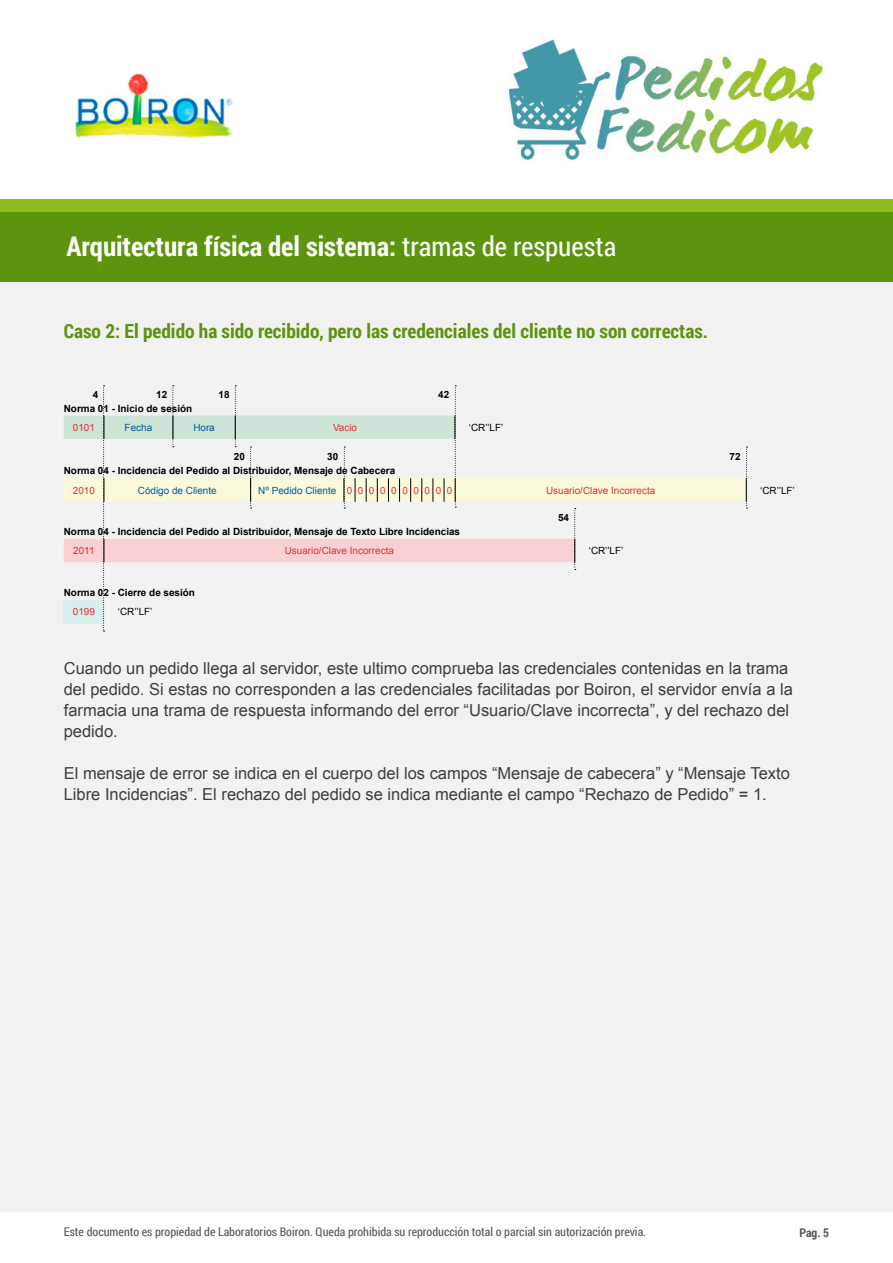
<style>
.page{position:relative;width:893px;height:1263px;background:#fff}
.page>*{position:absolute;margin:0;border:0;box-sizing:border-box;transform-origin:0 0}
.t1{font:700 27px "Roboto Condensed";color:#fff}
.t2{font:700 19.5px "Roboto Condensed";color:#5c940d}
.t3{font:16.5px/21px "Arial";color:#3e3d40}
.t4{font:12px "Roboto Condensed";color:#58585a}
.t5{font:700 12px "Roboto Condensed";color:#58585a}
.t6{font:700 9.9px "Arial";color:#000}
.t7{font:9.9px "Arial";color:#e42d34}
.t8{font:9.9px "Arial";color:#0057a1}
.t9{font:9.9px "Arial";color:#000}
.s1{font-weight:400}
.s2{color:#e42d34}
</style>
<div class="page">
<div style="left:0;top:199px;width:893px;height:86px;background:#8fbb20"></div>
<img style="left:75px;top:39px;width:751px;height:121px">
<div style="left:0;top:282px;width:893px;height:930px;background:#f2f2f2"></div>
<div style="left:0;top:212px;width:893px;height:70px;background:#5c940d"></div>
<svg style="left:64px;top:385px;width:684px;height:247px"></svg>
<h1 class="t1" style="left:67px;top:227px;width:551px">Arquitectura física del sistema: <span class="s1">tramas de respuesta</span></h1>
<p class="t2" style="left:64px;top:317px;width:646px">Caso 2: El pedido ha sido recibido, pero las credenciales del cliente no son correctas.</p>
<p class="t6" style="left:93px;top:388px;width:7px">4</p>
<p class="t6" style="left:156px;top:388px;width:13px">12</p>
<p class="t6" style="left:219px;top:388px;width:13px">18</p>
<p class="t6" style="left:438px;top:388px;width:13px">42</p>
<p class="t6" style="left:64px;top:402px;width:130px">Norma 01 - Inicio de sesión</p>
<p class="t7" style="left:73px;top:421px;width:24px">0101</p>
<p class="t8" style="left:125px;top:421px;width:29px">Fecha</p>
<p class="t8" style="left:193px;top:421px;width:23px">Hora</p>
<p class="t7" style="left:333px;top:421px;width:26px">Vacio</p>
<p class="t9" style="left:469px;top:421px;width:36px">‘CR’’LF’</p>
<p class="t6" style="left:234px;top:450px;width:13px">20</p>
<p class="t6" style="left:327px;top:450px;width:13px">30</p>
<p class="t6" style="left:729px;top:450px;width:13px">72</p>
<p class="t6" style="left:64px;top:464px;width:333px">Norma 04 - Incidencia del Pedido al Distribuidor, Mensaje de Cabecera</p>
<p class="t7" style="left:73px;top:484px;width:24px">2010</p>
<p class="t8" style="left:138px;top:484px;width:80px">Código de Cliente</p>
<p class="t8" style="left:258px;top:484px;width:196px">Nº Pedido Cliente <span class="s2">0 0 0 0 0 0 0 0 0 0</span></p>
<p class="t7" style="left:546px;top:484px;width:111px">Usuario/Clave Incorrecta</p>
<p class="t9" style="left:760px;top:484px;width:36px">‘CR’’LF’</p>
<p class="t6" style="left:558px;top:511px;width:13px">54</p>
<p class="t6" style="left:64px;top:525px;width:398px">Norma 04 - Incidencia del Pedido al Distribuidor, Mensaje de Texto Libre Incidencias</p>
<p class="t7" style="left:73px;top:544px;width:23px">2011</p>
<p class="t7" style="left:285px;top:544px;width:111px">Usuario/Clave Incorrecta</p>
<p class="t9" style="left:589px;top:544px;width:36px">‘CR’’LF’</p>
<p class="t6" style="left:64px;top:586px;width:133px">Norma 02 - Cierre de sesión</p>
<p class="t7" style="left:73px;top:605px;width:24px">0199</p>
<p class="t9" style="left:118px;top:605px;width:36px">‘CR’’LF’</p>
<p class="t3" style="left:64px;top:658px;width:731px">Cuando un pedido llega al servidor, este ultimo comprueba las credenciales contenidas en la trama del pedido. Si estas no corresponden a las credenciales facilitadas por Boiron, el servidor envía a la farmacia una trama de respuesta informando del error “Usuario/Clave incorrecta”, y del rechazo del pedido.</p>
<p class="t3" style="left:64px;top:763px;width:728px">El mensaje de error se indica en el cuerpo del los campos “Mensaje de cabecera” y “Mensaje Texto<br>Libre Incidencias”. El rechazo del pedido se indica mediante el campo “Rechazo de Pedido” = 1.</p>
<p class="t4" style="left:64px;top:1224px;width:584px">Este documento es propiedad de Laboratorios Boiron. Queda prohibida su reproducción total o parcial sin autorización previa.</p>
<p class="t5" style="left:799px;top:1224px;width:31px">Pag. 5</p>
</div>
